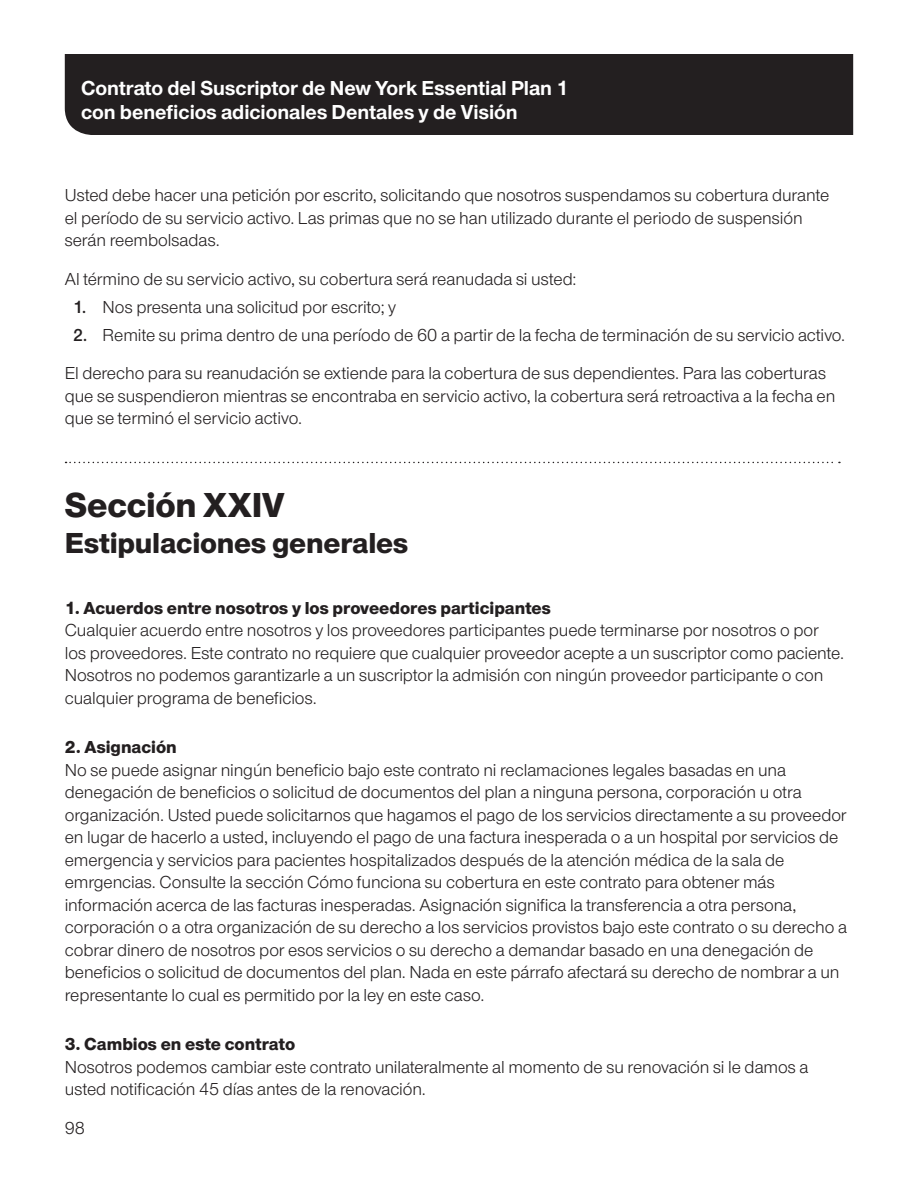
<style>
.page{position:relative;width:918px;height:1188px;background:#fff}
.page>*{position:absolute;margin:0;border:0;box-sizing:border-box;transform-origin:0 0}
.Section_heads___Dott{font:800 36px "UHC Sans";letter-spacing:-.005em;color:#231f20}
.Section_heads___Dott-2{font:800 30px "UHC Sans";letter-spacing:-.005em;color:#231f20}
.t1{font:700 21px/24px "UHC Sans";color:#fff}
.Body___12_15{font:18px/22.5px "UHC Sans";letter-spacing:-.005em;color:#231f20}
.Body_AFTER_bullet{font:18px/22.5px "UHC Sans";letter-spacing:-.005em;color:#231f20}
.Body___numbers___add{font:18px "UHC Sans";letter-spacing:-.005em;color:#231f20}
.SUB_Subhead___12_15{font:800 18px "UHC Sans";color:#231f20}
.Body_BEFORE_bullet{font:18px "UHC Sans";letter-spacing:-.005em;color:#231f20}
.s1{font-weight:600}
</style>
<div class="page">
<div style="left:65px;top:54px;width:788px;height:81px;background:#231f20"></div>
<svg style="left:66px;top:462px;width:774px;height:1px"></svg>
<p class="t1" style="left:81px;top:75px;width:489px">Contrato del Suscriptor de New York Essential Plan 1 con beneficios adicionales Dentales y de Visión</p>
<p class="Body_AFTER_bullet" style="left:65px;top:183px;width:766px">Usted debe hacer una petición por escrito, solicitando que nosotros suspendamos su cobertura durante el período de su servicio activo. Las primas que no se han utilizado durante el periodo de suspensión serán reembolsadas.</p>
<p class="Body_BEFORE_bullet" style="left:65px;top:267px;width:513px">Al término de su servicio activo, su cobertura será reanudada si usted:</p>
<p class="Body___numbers___add" style="left:73px;top:295px;width:324px"><span class="s1">1.</span> Nos presenta una solicitud por escrito; y</p>
<p class="Body___numbers___add" style="left:73px;top:323px;width:773px"><span class="s1">2.</span> Remite su prima dentro de una período de 60 a partir de la fecha de terminación de su servicio activo.</p>
<p class="Body_AFTER_bullet" style="left:65px;top:361px;width:772px">El derecho para su reanudación se extiende para la cobertura de sus dependientes. Para las coberturas que se suspendieron mientras se encontraba en servicio activo, la cobertura será retroactiva a la fecha en que se terminó el servicio activo.</p>
<p class="Section_heads___Dott" style="left:65px;top:480px;width:221px">Sección XXIV</p>
<p class="Section_heads___Dott-2" style="left:65px;top:522px;width:345px">Estipulaciones generales</p>
<p class="SUB_Subhead___12_15" style="left:65px;top:595px;width:488px">1. Acuerdos entre nosotros y los proveedores participantes</p>
<p class="Body___12_15" style="left:65px;top:618px;width:781px">Cualquier acuerdo entre nosotros y los proveedores participantes puede terminarse por nosotros o por los proveedores. Este contrato no requiere que cualquier proveedor acepte a un suscriptor como paciente.<br>Nosotros no podemos garantizarle a un suscriptor la admisión con ningún proveedor participante o con cualquier programa de beneficios.</p>
<p class="SUB_Subhead___12_15" style="left:65px;top:734px;width:113px">2. Asignación</p>
<p class="Body___12_15" style="left:65px;top:758px;width:784px">No se puede asignar ningún beneficio bajo este contrato ni reclamaciones legales basadas en una denegación de beneficios o solicitud de documentos del plan a ninguna persona, corporación u otra organización. Usted puede solicitarnos que hagamos el pago de los servicios directamente a su proveedor en lugar de hacerlo a usted, incluyendo el pago de una factura inesperada o a un hospital por servicios de emergencia y servicios para pacientes hospitalizados después de la atención médica de la sala de emrgencias. Consulte la sección Cómo funciona su cobertura en este contrato para obtener más información acerca de las facturas inesperadas. Asignación significa la transferencia a otra persona, corporación o a otra organización de su derecho a los servicios provistos bajo este contrato o su derecho a cobrar dinero de nosotros por esos servicios o su derecho a demandar basado en una denegación de beneficios o solicitud de documentos del plan. Nada en este párrafo afectará su derecho de nombrar a un representante lo cual es permitido por la ley en este caso.</p>
<p class="SUB_Subhead___12_15" style="left:65px;top:1031px;width:232px">3. Cambios en este contrato</p>
<p class="Body___12_15" style="left:65px;top:1055px;width:745px">Nosotros podemos cambiar este contrato unilateralmente al momento de su renovación si le damos a usted notificación 45 días antes de la renovación.</p>
<p class="Body___12_15" style="left:65px;top:1116px;width:22px">98</p>
</div>
